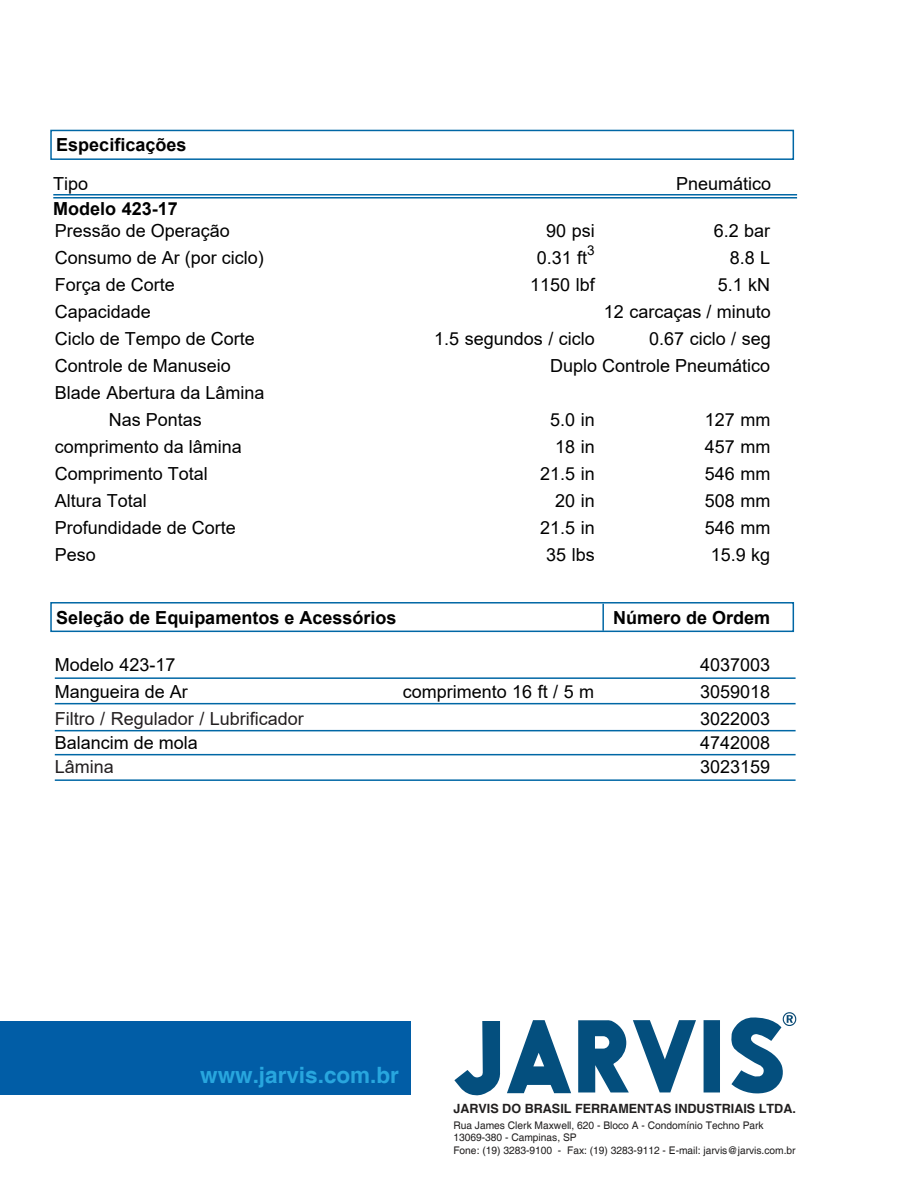
<style>
.page{position:relative;width:918px;height:1188px;background:#fff}
.page>*{position:absolute;margin:0;border:0;box-sizing:border-box;transform-origin:0 0}
.t1{font:700 22.5px "Helvetica";color:#28a6de}
.t2{font:18px/27px "Arial";color:#000;text-align:center}
.t3{font:700 18px "Arial";color:#000}
.t4{font:18px "Arial";color:#231f20}
.t5{font:13.5px "Arial";color:#000}
.t6{font:700 12.75px "Helvetica";color:#211f1f}
.t7{font:10.5px/12.3px "Helvetica";color:#211f1f}
</style>
<div class="page">
<hr style="left:55px;top:677px;width:741px;height:2px;background:#0067a5">
<hr style="left:55px;top:703px;width:741px;height:1px;background:#0067a5">
<hr style="left:55px;top:730px;width:741px;height:1px;background:#0067a5">
<hr style="left:55px;top:754px;width:741px;height:1px;background:#0067a5">
<hr style="left:55px;top:779px;width:741px;height:2px;background:#0067a5">
<div style="left:50px;top:130px;width:744px;height:30px;border:2px solid #0067a5"></div>
<hr style="left:53px;top:194px;width:744px;height:2px;background:#0067a5">
<hr style="left:53px;top:197px;width:744px;height:2px;background:#0067a5">
<div style="left:50px;top:602px;width:744px;height:30px;border:2px solid #0067a5"></div>
<hr style="left:602px;top:604px;width:2px;height:27px;background:#0067a5">
<div style="left:0;top:1021px;width:411px;height:74px;background:#015da6"></div>
<svg style="left:454px;top:1012px;width:342px;height:84px"></svg>
<p class="t3" style="left:56px;top:132px;width:132px">Especificações</p>
<p class="t2" style="left:53px;top:170px;width:37px">Tipo</p>
<p class="t2" style="left:676px;top:170px;width:97px">Pneumático</p>
<p class="t3" style="left:53px;top:196px;width:126px">Modelo 423-17</p>
<p class="t2" style="left:55px;top:217px;width:177px">Pressão de Operação</p>
<p class="t2" style="left:546px;top:217px;width:50px">90 psi</p>
<p class="t2" style="left:714px;top:217px;width:58px">6.2 bar</p>
<p class="t2" style="left:55px;top:244px;width:211px">Consumo de Ar (por ciclo)</p>
<p class="t2" style="left:537px;top:244px;width:52px">0.31 ft</p>
<p class="t5" style="left:587px;top:241px;width:9px">3</p>
<p class="t2" style="left:730px;top:244px;width:42px">8.8 L</p>
<p class="t2" style="left:55px;top:271px;width:122px">Força de Corte</p>
<p class="t2" style="left:530px;top:271px;width:66px">1150 lbf</p>
<p class="t2" style="left:718px;top:271px;width:54px">5.1 kN</p>
<p class="t2" style="left:55px;top:298px;width:98px">Capacidade</p>
<p class="t2" style="left:604px;top:298px;width:169px">12 carcaças / minuto</p>
<p class="t2" style="left:55px;top:325px;width:202px">Ciclo de Tempo de Corte</p>
<p class="t2" style="left:434px;top:325px;width:162px">1.5 segundos / ciclo</p>
<p class="t2" style="left:649px;top:325px;width:123px">0.67 ciclo / seg</p>
<p class="t2" style="left:55px;top:352px;width:178px">Controle de Manuseio</p>
<p class="t2" style="left:550px;top:352px;width:222px">Duplo Controle Pneumático</p>
<p class="t2" style="left:55px;top:379px;width:211px">Blade Abertura da Lâmina<br>Nas Pontas</p>
<p class="t2" style="left:550px;top:406px;width:46px">5.0 in</p>
<p class="t2" style="left:705px;top:406px;width:67px">127 mm</p>
<p class="t2" style="left:55px;top:433px;width:189px">comprimento da lâmina</p>
<p class="t2" style="left:555px;top:433px;width:41px">18 in</p>
<p class="t2" style="left:705px;top:433px;width:67px">457 mm</p>
<p class="t2" style="left:55px;top:460px;width:155px">Comprimento Total</p>
<p class="t2" style="left:540px;top:460px;width:56px">21.5 in</p>
<p class="t2" style="left:705px;top:460px;width:67px">546 mm</p>
<p class="t2" style="left:55px;top:487px;width:94px">Altura Total</p>
<p class="t2" style="left:555px;top:487px;width:41px">20 in</p>
<p class="t2" style="left:705px;top:487px;width:67px">508 mm</p>
<p class="t2" style="left:55px;top:514px;width:183px">Profundidade de Corte</p>
<p class="t2" style="left:540px;top:514px;width:56px">21.5 in</p>
<p class="t2" style="left:705px;top:514px;width:67px">546 mm</p>
<p class="t2" style="left:55px;top:541px;width:43px">Peso</p>
<p class="t2" style="left:546px;top:541px;width:50px">35 lbs</p>
<p class="t2" style="left:711px;top:541px;width:61px">15.9 kg</p>
<p class="t3" style="left:56px;top:605px;width:342px">Seleção de Equipamentos e Acessórios</p>
<p class="t3" style="left:613px;top:605px;width:159px">Número de Ordem</p>
<p class="t2" style="left:55px;top:651px;width:122px">Modelo 423-17</p>
<p class="t2" style="left:700px;top:651px;width:72px">4037003</p>
<p class="t2" style="left:55px;top:678px;width:135px">Mangueira de Ar</p>
<p class="t2" style="left:403px;top:678px;width:193px">comprimento 16 ft / 5 m</p>
<p class="t2" style="left:700px;top:678px;width:72px">3059018</p>
<p class="t4" style="left:55px;top:707px;width:251px">Filtro / Regulador / Lubrificador</p>
<p class="t2" style="left:700px;top:705px;width:72px">3022003</p>
<p class="t2" style="left:55px;top:729px;width:145px">Balancim de mola</p>
<p class="t2" style="left:700px;top:729px;width:72px">4742008</p>
<p class="t4" style="left:55px;top:755px;width:61px">Lâmina</p>
<p class="t2" style="left:700px;top:753px;width:72px">3023159</p>
<p class="t1" style="left:200px;top:1061px;width:200px">www.jarvis.com.br</p>
<p class="t6" style="left:453px;top:1101px;width:344px">JARVIS DO BRASIL FERRAMENTAS INDUSTRIAIS LTDA.</p>
<p class="t7" style="left:453px;top:1120px;width:344px">Rua James Clerk Maxwell, 620 - Bloco A - Condomínio Techno Park<br>13069-380 - Campinas, SP<br>Fone: (19) 3283-9100 - Fax: (19) 3283-9112 - E-mail: jarvis@jarvis.com.br</p>
</div>
